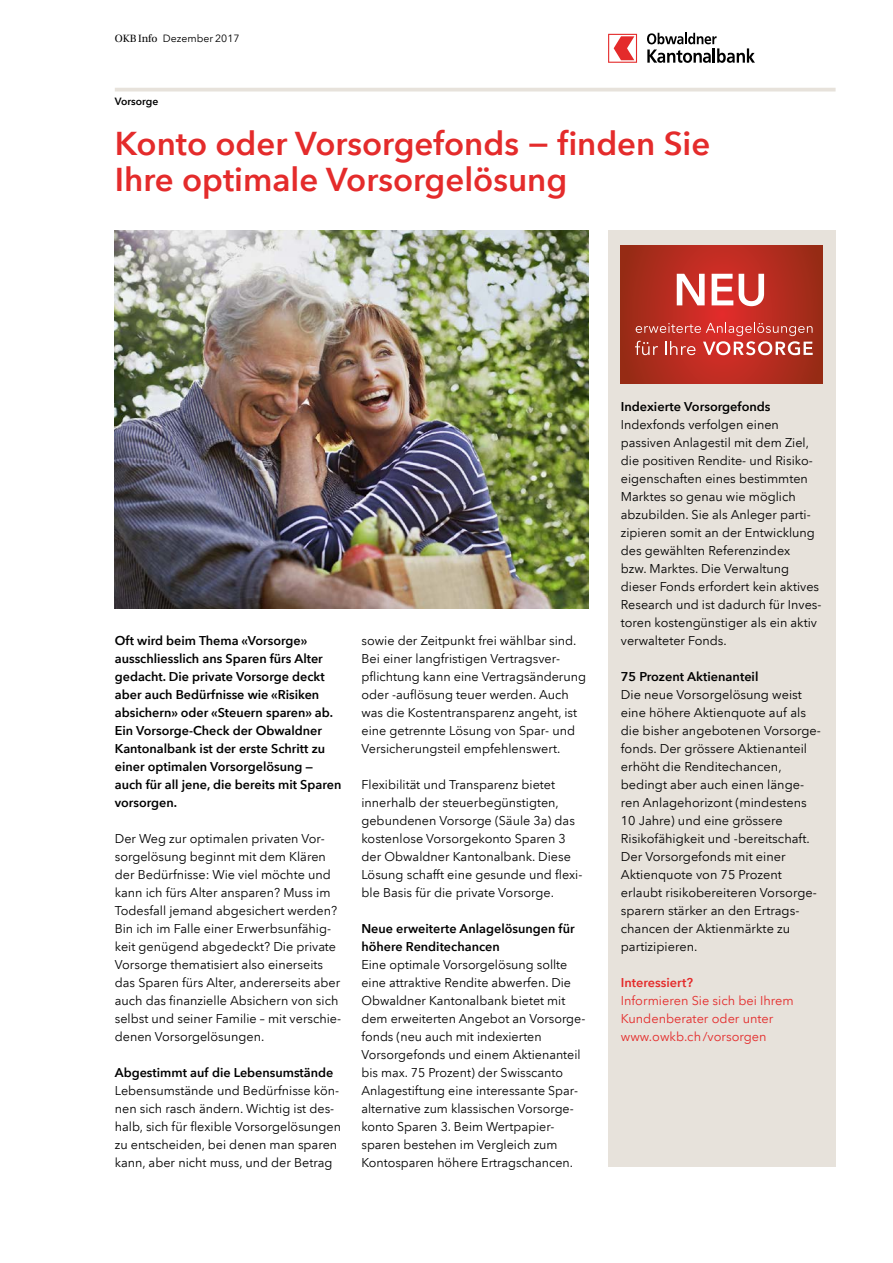
<style>
.page{position:relative;width:893px;height:1263px;background:#fff}
.page>*{position:absolute;margin:0;border:0;box-sizing:border-box;transform-origin:0 0}
.Titel_22_24{font:600 33px/36px "Avenir Next LT Com";color:#e42b2b}
.Grundtext_8_5_12{font:12.75px/18px "Avenir Next LT Com";color:#000}
.Lead{font:600 12.75px/18px "Avenir Next LT Com";color:#000}
.Grundtext_8_5_12-2{font:600 12.75px/18px "Avenir Next LT Com";color:#000}
.Grundtext_8_5_12-3{font:12.75px/18px "Avenir Next LT Com";color:#e42b2b}
.Grundtext_8_5_12-4{font:600 12.75px "Avenir Next LT Com";color:#e42b2b}
.t1{font:10.5px "Avenir Next LT Com";color:#000}
.Spitzmarke{font:600 10.5px "Avenir Next LT Com";color:#000}
.s1{font-family:"Utopia"}
</style>
<div class="page">
<svg style="left:608px;top:34px;width:29px;height:29px"></svg>
<svg style="left:647px;top:33px;width:108px;height:30px"></svg>
<hr style="left:115px;top:88px;width:721px;height:3px;background:#e7e2db">
<div style="left:608px;top:231px;width:228px;height:936px;background:#e7e2db"></div>
<svg style="left:621px;top:245px;width:202px;height:138px"></svg>
<svg style="left:635px;top:322px;width:178px;height:33px"></svg>
<svg style="left:677px;top:274px;width:28px;height:31px"></svg>
<svg style="left:712px;top:274px;width:21px;height:31px"></svg>
<svg style="left:739px;top:274px;width:25px;height:32px"></svg>
<img style="left:115px;top:231px;width:474px;height:378px">
<p class="t1" style="left:115px;top:32px;width:126px"><span class="s1">OKB Info</span> Dezember 2017</p>
<p class="Spitzmarke" style="left:115px;top:95px;width:45px">Vorsorge</p>
<p class="Titel_22_24" style="left:115px;top:125px;width:597px">Konto oder Vorsorgefonds − finden Sie<br>Ihre optimale Vorsorgelösung</p>
<p class="Lead" style="left:115px;top:631px;width:228px">Oft wird beim Thema «Vorsorge» ausschliesslich ans Sparen fürs Alter gedacht. Die private Vorsorge deckt aber auch Bedürfnisse wie «Risiken absichern» oder «Steuern sparen» ab.<br>Ein Vorsorge-Check der Obwaldner Kantonalbank ist der erste Schritt zu einer optimalen Vorsorgelösung — auch für all jene, die bereits mit Sparen vorsorgen.</p>
<p class="Grundtext_8_5_12" style="left:115px;top:829px;width:228px">Der Weg zur optimalen privaten Vor&shy;sorgelösung beginnt mit dem Klären der Bedürfnisse: Wie viel möchte und kann ich fürs Alter ansparen? Muss im Todesfall jemand abgesichert werden?<br>Bin ich im Falle einer Erwerbsunfähig&shy;keit genügend abgedeckt? Die private Vorsorge thematisiert also einerseits das Sparen fürs Alter, andererseits aber auch das finanzielle Absichern von sich selbst und seiner Familie – mit verschie&shy;denen Vorsorgelösungen.</p>
<p class="Grundtext_8_5_12-2" style="left:115px;top:1063px;width:220px">Abgestimmt auf die Lebensumstände</p>
<p class="Grundtext_8_5_12" style="left:115px;top:1081px;width:228px">Lebensumstände und Bedürfnisse kön&shy;nen sich rasch ändern. Wichtig ist des&shy;halb, sich für flexible Vorsorgelösungen zu entscheiden, bei denen man sparen kann, aber nicht muss, und der Betrag</p>
<p class="Grundtext_8_5_12" style="left:361px;top:631px;width:226px">sowie der Zeitpunkt frei wählbar sind.<br>Bei einer langfristigen Vertragsver&shy;pflichtung kann eine Vertragsänderung oder -auflösung teuer werden. Auch was die Kostentransparenz angeht, ist eine getrennte Lösung von Spar- und Versicherungsteil empfehlenswert.</p>
<p class="Grundtext_8_5_12" style="left:361px;top:775px;width:223px">Flexibilität und Transparenz bietet innerhalb der steuerbegünstigten, gebundenen Vorsorge (Säule 3a) das kostenlose Vorsorgekonto Sparen 3 der Obwaldner Kantonalbank. Diese Lösung schafft eine gesunde und flexi&shy;ble Basis für die private Vorsorge.</p>
<p class="Grundtext_8_5_12-2" style="left:361px;top:919px;width:215px">Neue erweiterte Anlagelösungen für höhere Renditechancen</p>
<p class="Grundtext_8_5_12" style="left:361px;top:955px;width:224px">Eine optimale Vorsorgelösung sollte eine attraktive Rendite abwerfen. Die Obwaldner Kantonalbank bietet mit dem erweiterten Angebot an Vorsorge&shy;fonds (neu auch mit indexierten Vorsorgefonds und einem Aktienanteil bis max. 75 Prozent) der Swisscanto Anlagestiftung eine interessante Spar&shy;alternative zum klassischen Vorsorge&shy;konto Sparen 3. Beim Wertpapier&shy;sparen bestehen im Vergleich zum Kontosparen höhere Ertragschancen.</p>
<p class="Grundtext_8_5_12-2" style="left:621px;top:397px;width:151px">Indexierte Vorsorgefonds</p>
<p class="Grundtext_8_5_12" style="left:621px;top:415px;width:202px">Indexfonds verfolgen einen passiven Anlagestil mit dem Ziel, die positiven Rendite- und Risiko&shy;eigenschaften eines bestimmten<br>Marktes so genau wie möglich abzubilden. Sie als Anleger parti&shy;zipieren somit an der Entwicklung des gewählten Referenzindex<br>bzw. Marktes. Die Verwaltung dieser Fonds erfordert kein aktives<br>Research und ist dadurch für Inves&shy;toren kostengünstiger als ein aktiv verwalteter Fonds.</p>
<p class="Grundtext_8_5_12-2" style="left:621px;top:667px;width:139px">75 Prozent Aktienanteil</p>
<p class="Grundtext_8_5_12" style="left:621px;top:685px;width:200px">Die neue Vorsorgelösung weist eine höhere Aktienquote auf als die bisher angebotenen Vorsorge&shy;fonds. Der grössere Aktienanteil erhöht die Renditechancen, bedingt aber auch einen länge&shy;ren Anlagehorizont (mindestens<br>10 Jahre) und eine grössere<br>Risikofähigkeit und -bereitschaft.<br>Der Vorsorgefonds mit einer<br>Aktienquote von 75 Prozent erlaubt risikobereiteren Vorsorge&shy;sparern stärker an den Ertrags&shy;chancen der Aktienmärkte zu partizipieren.</p>
<p class="Grundtext_8_5_12-4" style="left:621px;top:974px;width:74px">Interessiert?</p>
<p class="Grundtext_8_5_12-3" style="left:621px;top:991px;width:175px">Informieren Sie sich bei Ihrem<br>Kundenberater oder unter</p>
<p class="Grundtext_8_5_12-3" style="left:621px;top:1027px;width:147px">www.owkb.ch/vorsorgen</p>
</div>
